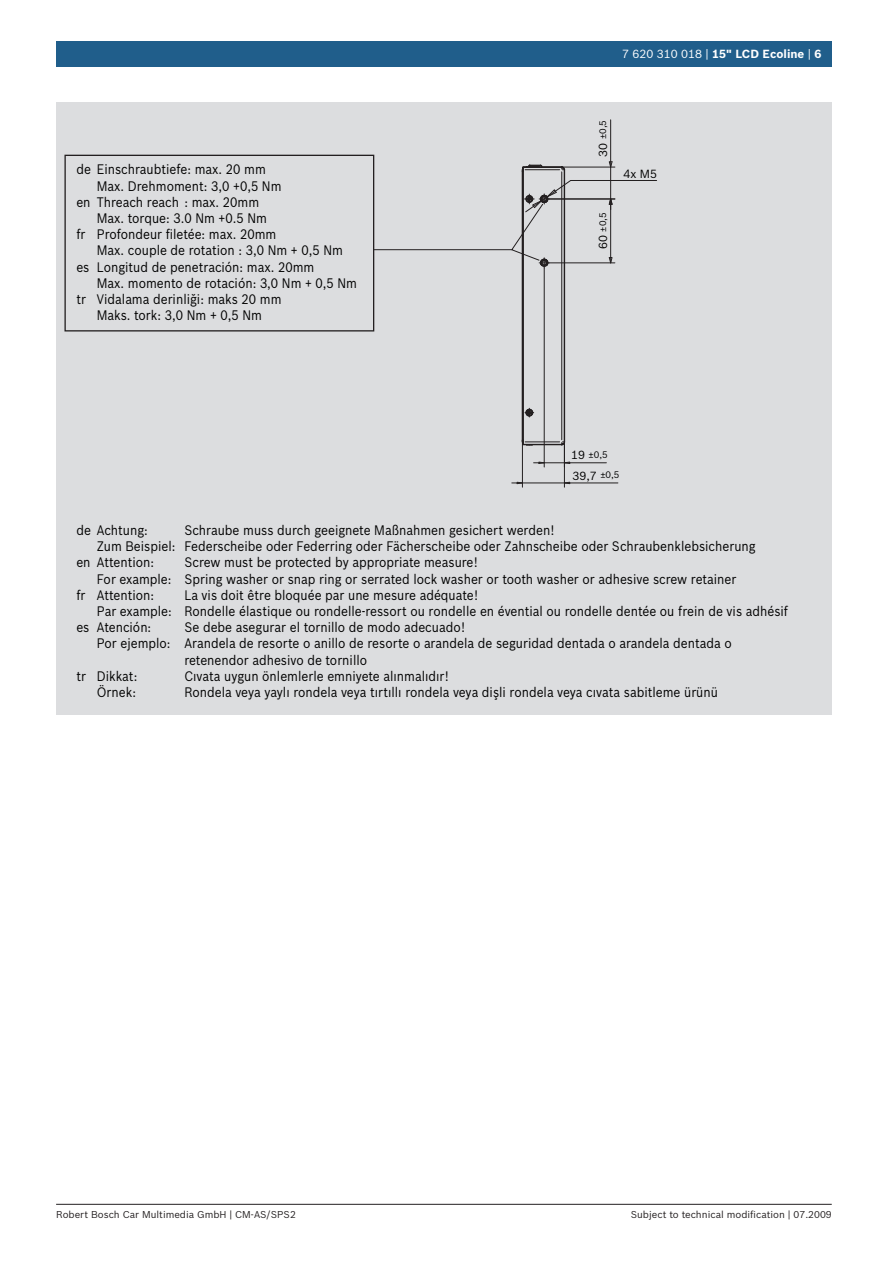
<style>
.page{position:relative;width:893px;height:1263px;background:#fff}
.page>*{position:absolute;margin:0;border:0;box-sizing:border-box;transform-origin:0 0}
.t1{font:13.5px "Bosch Sans";color:#000;scale:.9 1}
.t2{font:700 11.55px "Bosch Sans";color:#fff}
.t3{font:11.55px "Bosch Sans";color:#000}
.t4{font:9.75px "Bosch Sans";color:#231f20}
.t5{font:9.3px "Bosch Sans";color:#000}
.s1{font-weight:400}
.s2{font-size:11.55px}
.s3{font-size:9.3px}
</style>
<div class="page">
<hr style="left:56px;top:1204px;width:776px;height:1px;background:#231f20">
<div style="left:56px;top:41px;width:776px;height:25px;background:#205e8b"></div>
<div style="left:56px;top:102px;width:776px;height:612px;background:#dcdddf"></div>
<div style="left:522px;top:169px;width:2px;height:273px;border:1px solid #231f20"></div>
<div style="left:564px;top:169px;width:1px;height:273px;border:1px solid #231f20"></div>
<hr style="left:561px;top:172px;width:1px;height:268px;background:#231f20">
<div style="left:522px;top:171px;width:1px;height:269px;border:1px solid #231f20"></div>
<hr style="left:562px;top:167px;width:53px;height:1px;background:#231f20">
<hr style="left:610px;top:120px;width:1px;height:47px;background:#231f20">
<hr style="left:549px;top:199px;width:66px;height:1px;background:#231f20">
<hr style="left:549px;top:263px;width:66px;height:1px;background:#231f20">
<svg style="left:608px;top:161px;width:5px;height:49px"></svg>
<svg style="left:608px;top:257px;width:5px;height:7px"></svg>
<hr style="left:544px;top:268px;width:1px;height:199px;background:#231f20">
<hr style="left:564px;top:462px;width:42px;height:1px;background:#231f20">
<svg style="left:521px;top:348px;width:50px;height:119px"></svg>
<hr style="left:564px;top:442px;width:1px;height:45px;background:#231f20">
<hr style="left:522px;top:440px;width:1px;height:47px;background:#231f20">
<hr style="left:564px;top:483px;width:54px;height:1px;background:#231f20">
<svg style="left:511px;top:481px;width:59px;height:3px"></svg>
<hr style="left:610px;top:199px;width:1px;height:64px;background:#231f20">
<hr style="left:571px;top:180px;width:86px;height:1px;background:#231f20">
<div style="left:64px;top:155px;width:310px;height:176px;border:1px solid #231f20"></div>
<svg style="left:505px;top:164px;width:66px;height:104px"></svg>
<hr style="left:374px;top:249px;width:138px;height:1px;background:#231f20">
<p class="t1" style="left:76px;top:164px;width:212px">de Einschraubtiefe: max. 20 mm</p>
<p class="t1" style="left:97px;top:180px;width:207px">Max. Drehmoment: 3,0 +0,5 Nm</p>
<p class="t1" style="left:76px;top:197px;width:205px">en Threach reach : max. 20mm</p>
<p class="t1" style="left:97px;top:213px;width:191px">Max. torque: 3.0 Nm +0.5 Nm</p>
<p class="t1" style="left:76px;top:229px;width:224px">fr Profondeur filetée: max. 20mm</p>
<p class="t1" style="left:97px;top:245px;width:275px">Max. couple de rotation : 3,0 Nm + 0,5 Nm</p>
<p class="t1" style="left:76px;top:261px;width:266px">es Longitud de penetración: max. 20mm</p>
<p class="t1" style="left:97px;top:278px;width:291px">Max. momento de rotación: 3,0 Nm + 0,5 Nm</p>
<p class="t1" style="left:76px;top:294px;width:229px">tr Vidalama derinliği: maks 20 mm</p>
<p class="t1" style="left:97px;top:310px;width:185px">Maks. tork: 3,0 Nm + 0,5 Nm</p>
<p class="t2" style="left:622px;top:50px;width:201px"><span class="s1">7 620 310 018 |</span> 15" LCD Ecoline <span class="s1">|</span> 6</p>
<p class="t5" style="left:599px;top:157px;width:38px;rotate:-90deg"><span class="s2">30</span> ±0,5</p>
<p class="t5" style="left:599px;top:249px;width:38px;rotate:-90deg"><span class="s2">60</span> ±0,5</p>
<p class="t3" style="left:623px;top:169px;width:35px">4x M5</p>
<p class="t5" style="left:571px;top:451px;width:38px"><span class="s2">19</span> ±0,5</p>
<p class="t3" style="left:572px;top:471px;width:49px">39,7 <span class="s3">±0,5</span></p>
<p class="t1" style="left:76px;top:525px;width:81px">de Achtung:</p>
<p class="t1" style="left:184px;top:525px;width:413px">Schraube muss durch geeignete Maßnahmen gesichert werden!</p>
<p class="t1" style="left:97px;top:541px;width:734px">Zum Beispiel: Federscheibe oder Federring oder Fächerscheibe oder Zahnscheibe oder Schraubenklebsicherung</p>
<p class="t1" style="left:76px;top:557px;width:88px">en Attention:</p>
<p class="t1" style="left:184px;top:557px;width:328px">Screw must be protected by appropriate measure!</p>
<p class="t1" style="left:97px;top:573px;width:712px">For example: Spring washer or snap ring or serrated lock washer or tooth washer or adhesive screw retainer</p>
<p class="t1" style="left:76px;top:590px;width:88px">fr Attention:</p>
<p class="t1" style="left:184px;top:590px;width:328px">La vis doit être bloquée par une mesure adéquate!</p>
<p class="t1" style="left:97px;top:606px;width:770px">Par example: Rondelle élastique ou rondelle-ressort ou rondelle en évential ou rondelle dentée ou frein de vis adhésif</p>
<p class="t1" style="left:76px;top:622px;width:85px">es Atención:</p>
<p class="t1" style="left:184px;top:622px;width:313px">Se debe asegurar el tornillo de modo adecuado!</p>
<p class="t1" style="left:97px;top:638px;width:707px">Por ejemplo: Arandela de resorte o anillo de resorte o arandela de seguridad dentada o arandela dentada o</p>
<p class="t1" style="left:184px;top:654px;width:205px">retenendor adhesivo de tornillo</p>
<p class="t1" style="left:76px;top:671px;width:69px">tr Dikkat:</p>
<p class="t1" style="left:184px;top:671px;width:295px">Cıvata uygun önlemlerle emniyete alınmalıdır!</p>
<p class="t1" style="left:97px;top:687px;width:45px">Örnek:</p>
<p class="t1" style="left:184px;top:687px;width:594px">Rondela veya yaylı rondela veya tırtıllı rondela veya dişli rondela veya cıvata sabitleme ürünü</p>
<p class="t4" style="left:56px;top:1210px;width:241px">Robert Bosch Car Multimedia GmbH | CM-AS/SPS2</p>
<p class="t4" style="left:631px;top:1210px;width:202px">Subject to technical modification | 07.2009</p>
</div>
